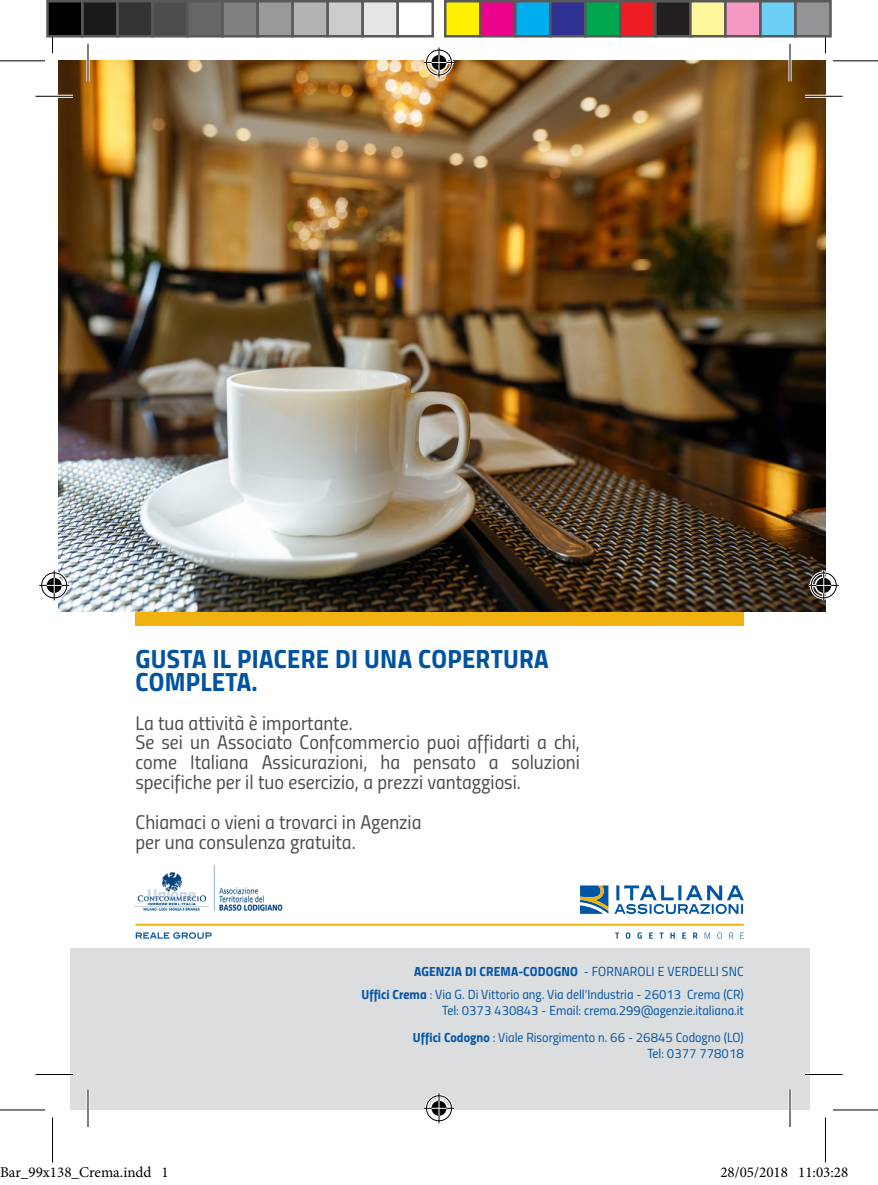
<style>
.page{position:relative;width:878px;height:1185px;background:#fff}
.page>*{position:absolute;margin:0;border:0;box-sizing:border-box;transform-origin:0 0}
.t1{font:26.5px/23px "Titillium Bold Upright";letter-spacing:.01em;color:#0153a0}
.t2{font:19.75px/19.8px "Titillium Regular Upright";color:#4b4c4d;text-align:justify}
.t3{font:15px "Minion Pro";color:#000}
.t4{font:13.25px "Titillium Regular Upright";color:#0155a5}
.t5{font:13.25px "Titillium Bold Upright";letter-spacing:.01em;color:#0155a5}
.s1{font-family:"Titillium Regular Upright"}
.s2{font-family:"Titillium Bold Upright"}
</style>
<div class="page">
<img style="left:134px;top:865px;width:160px;height:61px">
<div style="left:70px;top:948px;width:739px;height:162px;background:#dcdddf"></div>
<hr style="left:135px;top:923px;width:608px;height:2px;background:#efb211">
<svg style="left:580px;top:885px;width:28px;height:29px"></svg>
<svg style="left:614px;top:885px;width:129px;height:29px"></svg>
<div style="left:135px;top:612px;width:608px;height:14px;background:#efb211"></div>
<svg style="left:135px;top:932px;width:77px;height:7px"></svg>
<svg style="left:615px;top:932px;width:128px;height:6px"></svg>
<img style="left:58px;top:61px;width:767px;height:551px">
<hr style="left:35px;top:95px;width:38px;height:3px;background:#fff">
<hr style="left:805px;top:95px;width:37px;height:3px;background:#fff">
<hr style="left:35px;top:1073px;width:38px;height:3px;background:#fff">
<hr style="left:805px;top:1073px;width:37px;height:3px;background:#fff">
<hr style="left:86px;top:44px;width:3px;height:37px;background:#fff">
<hr style="left:86px;top:1089px;width:3px;height:38px;background:#fff">
<hr style="left:788px;top:44px;width:3px;height:37px;background:#fff">
<hr style="left:788px;top:1089px;width:3px;height:38px;background:#fff">
<hr style="left:35px;top:96px;width:38px;height:1px;background:#000">
<hr style="left:805px;top:96px;width:37px;height:1px;background:#000">
<hr style="left:35px;top:1074px;width:38px;height:1px;background:#000">
<hr style="left:805px;top:1074px;width:37px;height:1px;background:#000">
<hr style="left:88px;top:44px;width:1px;height:37px;background:#000">
<hr style="left:88px;top:1089px;width:1px;height:38px;background:#000">
<hr style="left:789px;top:44px;width:1px;height:37px;background:#000">
<hr style="left:789px;top:1089px;width:1px;height:38px;background:#000">
<hr style="left:0;top:60px;width:45px;height:1px;background:#000">
<hr style="left:832px;top:60px;width:45px;height:1px;background:#000">
<hr style="left:0;top:1109px;width:45px;height:1px;background:#000">
<hr style="left:832px;top:1109px;width:45px;height:1px;background:#000">
<hr style="left:52px;top:8px;width:1px;height:45px;background:#000">
<hr style="left:52px;top:1117px;width:1px;height:45px;background:#000">
<hr style="left:825px;top:8px;width:1px;height:45px;background:#000">
<hr style="left:825px;top:1117px;width:1px;height:45px;background:#000">
<div style="left:425px;top:48px;width:28px;height:29px;border:3px solid #fff;border-radius:50%"></div>
<hr style="left:424px;top:61px;width:30px;height:3px;background:#fff">
<hr style="left:437px;top:47px;width:3px;height:30px;background:#fff">
<div style="left:430px;top:53px;width:18px;height:19px;border:3px solid #fff;border-radius:50%"></div>
<div style="left:426px;top:50px;width:26px;height:25px;border:1px solid #000;border-radius:50%"></div>
<hr style="left:424px;top:62px;width:30px;height:1px;background:#000">
<hr style="left:438px;top:47px;width:1px;height:30px;background:#000">
<svg style="left:431px;top:55px;width:15px;height:15px"></svg>
<div style="left:425px;top:1094px;width:28px;height:28px;border:3px solid #fff;border-radius:50%"></div>
<svg style="left:424px;top:1106px;width:30px;height:4px"></svg>
<hr style="left:437px;top:1093px;width:3px;height:30px;background:#fff">
<div style="left:430px;top:1099px;width:18px;height:18px;border:3px solid #fff;border-radius:50%"></div>
<div style="left:426px;top:1095px;width:26px;height:26px;border:1px solid #000;border-radius:50%"></div>
<hr style="left:424px;top:1108px;width:30px;height:1px;background:#000">
<hr style="left:438px;top:1093px;width:1px;height:30px;background:#000">
<svg style="left:431px;top:1100px;width:15px;height:15px"></svg>
<div style="left:40px;top:571px;width:28px;height:28px;border:3px solid #fff;border-radius:50%"></div>
<hr style="left:39px;top:584px;width:30px;height:3px;background:#fff">
<hr style="left:53px;top:570px;width:3px;height:30px;background:#fff">
<div style="left:45px;top:576px;width:18px;height:18px;border:3px solid #fff;border-radius:50%"></div>
<div style="left:41px;top:572px;width:26px;height:26px;border:1px solid #000;border-radius:50%"></div>
<hr style="left:39px;top:585px;width:30px;height:1px;background:#000">
<hr style="left:54px;top:570px;width:1px;height:30px;background:#000">
<svg style="left:47px;top:578px;width:15px;height:15px"></svg>
<div style="left:809px;top:571px;width:28px;height:28px;border:3px solid #fff;border-radius:50%"></div>
<hr style="left:808px;top:584px;width:30px;height:3px;background:#fff">
<hr style="left:822px;top:570px;width:3px;height:30px;background:#fff">
<div style="left:814px;top:576px;width:18px;height:18px;border:3px solid #fff;border-radius:50%"></div>
<div style="left:810px;top:572px;width:26px;height:26px;border:1px solid #000;border-radius:50%"></div>
<hr style="left:808px;top:585px;width:30px;height:1px;background:#000">
<hr style="left:823px;top:570px;width:1px;height:30px;background:#000">
<svg style="left:816px;top:578px;width:15px;height:15px"></svg>
<div style="left:47px;top:1px;width:35px;height:35px;background:#000"></div>
<div style="left:46px;top:0;width:38px;height:37px;border:2px solid #595959"></div>
<div style="left:82px;top:1px;width:35px;height:35px;background:#1a1a1a"></div>
<div style="left:81px;top:0;width:38px;height:37px;border:2px solid #595959"></div>
<div style="left:117px;top:1px;width:35px;height:35px;background:#333"></div>
<div style="left:116px;top:0;width:38px;height:37px;border:2px solid #595959"></div>
<div style="left:152px;top:1px;width:35px;height:35px;background:#4d4d4d"></div>
<div style="left:151px;top:0;width:38px;height:37px;border:2px solid #595959"></div>
<div style="left:187px;top:1px;width:35px;height:35px;background:#666"></div>
<div style="left:186px;top:0;width:38px;height:37px;border:2px solid #595959"></div>
<div style="left:222px;top:1px;width:35px;height:35px;background:#808080"></div>
<div style="left:221px;top:0;width:38px;height:37px;border:2px solid #595959"></div>
<div style="left:257px;top:1px;width:35px;height:35px;background:#999"></div>
<div style="left:256px;top:0;width:38px;height:37px;border:2px solid #595959"></div>
<div style="left:292px;top:1px;width:35px;height:35px;background:#b3b3b3"></div>
<div style="left:291px;top:0;width:38px;height:37px;border:2px solid #595959"></div>
<div style="left:327px;top:1px;width:35px;height:35px;background:#ccc"></div>
<div style="left:326px;top:0;width:38px;height:37px;border:2px solid #595959"></div>
<div style="left:362px;top:1px;width:35px;height:35px;background:#e6e6e6"></div>
<div style="left:361px;top:0;width:38px;height:37px;border:2px solid #595959"></div>
<div style="left:396px;top:0;width:38px;height:37px;border:2px solid #595959"></div>
<div style="left:445px;top:1px;width:35px;height:35px;background:#fff101"></div>
<div style="left:444px;top:0;width:37px;height:37px;border:2px solid #595959"></div>
<div style="left:480px;top:1px;width:35px;height:35px;background:#ed028c"></div>
<div style="left:479px;top:0;width:37px;height:37px;border:2px solid #595959"></div>
<div style="left:515px;top:1px;width:35px;height:35px;background:#00aeef"></div>
<div style="left:514px;top:0;width:37px;height:37px;border:2px solid #595959"></div>
<div style="left:550px;top:1px;width:35px;height:35px;background:#2e3092"></div>
<div style="left:549px;top:0;width:37px;height:37px;border:2px solid #595959"></div>
<div style="left:585px;top:1px;width:35px;height:35px;background:#00a54f"></div>
<div style="left:584px;top:0;width:37px;height:37px;border:2px solid #595959"></div>
<div style="left:620px;top:1px;width:35px;height:35px;background:#ee1d23"></div>
<div style="left:619px;top:0;width:37px;height:37px;border:2px solid #595959"></div>
<div style="left:655px;top:1px;width:35px;height:35px;background:#231f20"></div>
<div style="left:654px;top:0;width:37px;height:37px;border:2px solid #595959"></div>
<div style="left:690px;top:1px;width:35px;height:35px;background:#fff79a"></div>
<div style="left:689px;top:0;width:37px;height:37px;border:2px solid #595959"></div>
<div style="left:725px;top:1px;width:35px;height:35px;background:#f499c2"></div>
<div style="left:724px;top:0;width:37px;height:37px;border:2px solid #595959"></div>
<div style="left:760px;top:1px;width:35px;height:35px;background:#6bcff6"></div>
<div style="left:759px;top:0;width:37px;height:37px;border:2px solid #595959"></div>
<div style="left:795px;top:1px;width:35px;height:35px;background:#939598"></div>
<div style="left:794px;top:0;width:37px;height:37px;border:2px solid #595959"></div>
<div style="left:766px;top:1167px;width:7px;height:11px;border:1px solid #fff;border-radius:50%"></div>
<div style="left:767px;top:1168px;width:5px;height:9px;border:1px solid #fff;border-radius:50%"></div>
<p class="t1" style="left:135px;top:645px;width:414px">GUSTA IL PIACERE DI UNA COPERTURA<br>COMPLETA.</p>
<p class="t2" style="left:135px;top:712px;width:219px">La tua attività è importante.</p>
<p class="t2" style="left:135px;top:731px;width:446px">Se sei un Associato Confcommercio puoi affidarti a chi, come Italiana Assicurazioni, ha pensato a soluzioni specifiche per il tuo esercizio, a prezzi vantaggiosi.</p>
<p class="t2" style="left:135px;top:811px;width:287px">Chiamaci o vieni a trovarci in Agenzia</p>
<p class="t2" style="left:135px;top:830px;width:222px">per una consulenza gratuita.</p>
<p class="t5" style="left:414px;top:961px;width:331px">AGENZIA DI CREMA-CODOGNO <span class="s1">- FORNAROLI E VERDELLI SNC</span></p>
<p class="t4" style="left:361px;top:984px;width:384px"><span class="s2">Uffici Crema</span> : Via G. Di Vittorio ang. Via dell’Industria - 26013 Crema (CR)</p>
<p class="t4" style="left:442px;top:1000px;width:303px">Tel: 0373 430843 - Email: crema.299@agenzie.italiana.it</p>
<p class="t4" style="left:413px;top:1027px;width:332px"><span class="s2">Uffici Codogno</span> : Viale Risorgimento n. 66 - 26845 Codogno (LO)</p>
<p class="t4" style="left:647px;top:1043px;width:98px">Tel: 0377 778018</p>
<p class="t3" style="left:0;top:1162px;width:170px">Bar_99x138_Crema.indd 1</p>
<p class="t3" style="left:720px;top:1162px;width:129px">28/05/2018 11:03:28</p>
</div>
